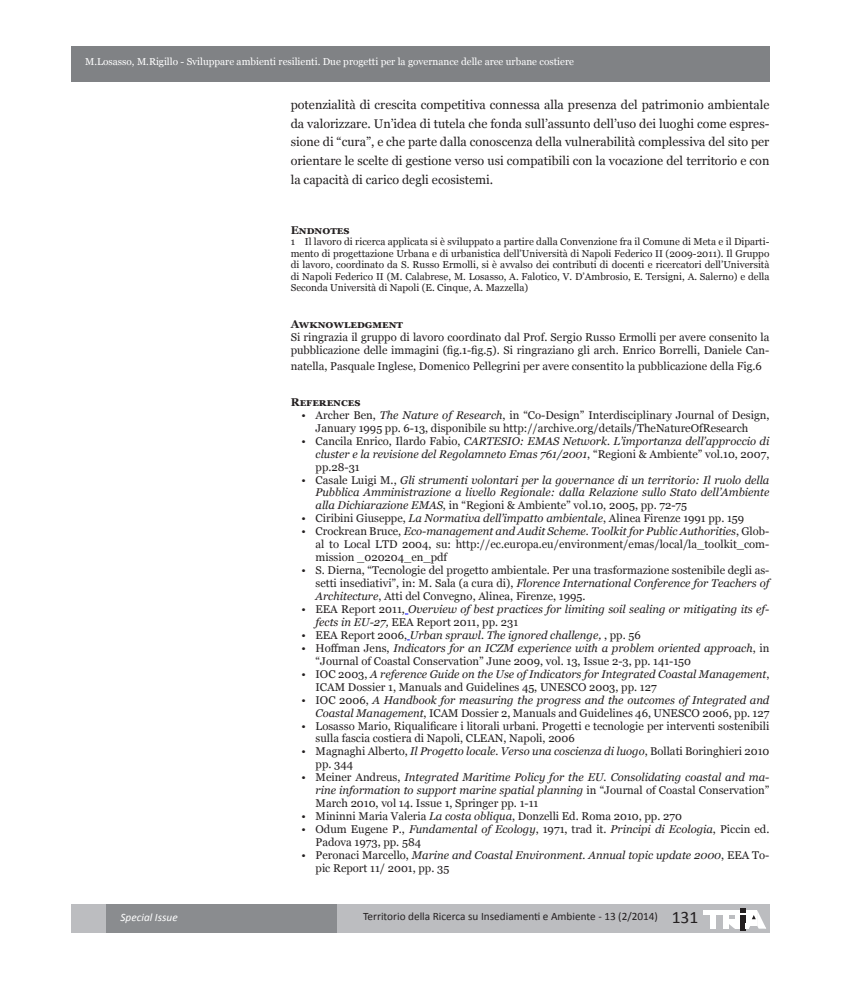
<style>
.page{position:relative;width:851px;height:993px;background:#fff}
.page>*{position:absolute;margin:0;border:0;box-sizing:border-box;transform-origin:0 0}
.t1{font:12.5px/18.8px "Georgia";color:#231f20;text-align:justify}
.t2{font:11.25px/13px "Georgia";color:#231f20}
.t3{font:italic 11.25px/13px "Georgia";color:#231f20;text-align:justify}
.t4{font:11.25px "Calibri";color:#231f20}
.t5{font:700 11.25px "Georgia";color:#231f20}
.t6{font:italic 11.25px "Calibri";color:#fff}
.t7{font:10px/11.5px "Georgia";color:#231f20;text-align:justify}
.t8{font:10px "Georgia";color:#fff}
.s1{font-style:italic}
.s2{font-style:normal}
.s3{font-size:17.5px}
</style>
<div class="page">
<div style="left:71px;top:46px;width:698px;height:35px;background:#808285"></div>
<div style="left:71px;top:904px;width:698px;height:28px;background:#bcbdc0"></div>
<div style="left:107px;top:904px;width:230px;height:28px;background:#8a8c8f"></div>
<div style="left:703px;top:909px;width:37px;height:5px;background:#fff"></div>
<div style="left:709px;top:914px;width:6px;height:14px;background:#fff"></div>
<div style="left:722px;top:914px;width:6px;height:14px;background:#fff"></div>
<div style="left:740px;top:914px;width:5px;height:15px;background:#231f20"></div>
<svg style="left:726px;top:908px;width:40px;height:20px"></svg>
<p class="t8" style="left:85px;top:56px;width:490px">M.Losasso, M.Rigillo - Sviluppare ambienti resilienti. Due progetti per la governance delle aree urbane costiere</p>
<p class="t1" style="left:291px;top:95px;width:480px">potenzialità di crescita competitiva connessa alla presenza del patrimonio ambientale da valorizzare. Un’idea di tutela che fonda sull’assunto dell’uso dei luoghi come espres&shy;sione di “cura”, e che parte dalla conoscenza della vulnerabilità complessiva del sito per orientare le scelte di gestione verso usi compatibili con la vocazione del territorio e con la capacità di carico degli ecosistemi.</p>
<p class="t5" style="left:291px;top:223px;width:60px">Endnotes</p>
<p class="t7" style="left:291px;top:236px;width:480px">1 Il lavoro di ricerca applicata si è sviluppato a partire dalla Convenzione fra il Comune di Meta e il Diparti&shy;mento di progettazione Urbana e di urbanistica dell’Università di Napoli Federico II (2009-2011). Il Gruppo di lavoro, coordinato da S. Russo Ermolli, si è avvalso dei contributi di docenti e ricercatori dell’Università di Napoli Federico II (M. Calabrese, M. Losasso, A. Falotico, V. D’Ambrosio, E. Tersigni, A. Salerno) e della Seconda Università di Napoli (E. Cinque, A. Mazzella)</p>
<p class="t5" style="left:291px;top:316px;width:114px">Awknowledgment</p>
<p class="t2" style="left:291px;top:330px;width:480px">Si ringrazia il gruppo di lavoro coordinato dal Prof. Sergio Russo Ermolli per avere consenito la pubblicazione delle immagini (fig.1-fig.5). Si ringraziano gli arch. Enrico Borrelli, Daniele Can-</p>
<p class="t2" style="left:291px;top:359px;width:472px">natella, Pasquale Inglese, Domenico Pellegrini per avere consentito la pubblicazione della Fig.6</p>
<p class="t5" style="left:291px;top:394px;width:71px">References</p>
<p class="t2" style="left:315px;top:408px;width:455px;text-indent:-14px">• Archer Ben, <span class="s1">The Nature of Research</span>, in “Co-Design” Interdisciplinary Journal of Design,<br>January 1995 pp. 6-13, disponibile su http://archive.org/details/TheNatureOfResearch</p>
<p class="t3" style="left:315px;top:434px;width:455px;text-indent:-14px"><span class="s2">• Cancila Enrico, Ilardo Fabio,</span> CARTESIO: EMAS Network. L’importanza dell’approccio di cluster e la revisione del Regolamneto Emas 761/2001<span class="s2">, “Regioni &amp; Ambiente” vol.10, 2007, pp.28-31</span></p>
<p class="t3" style="left:315px;top:473px;width:455px;text-indent:-14px"><span class="s2">• Casale Luigi M.,</span> Gli strumenti volontari per la governance di un territorio: Il ruolo della Pubblica Amministrazione a livello Regionale: dalla Relazione sullo Stato dell’Ambiente alla Dichiarazione EMAS<span class="s2">, in “Regioni &amp; Ambiente” vol.10, 2005, pp. 72-75</span></p>
<p class="t2" style="left:301px;top:512px;width:444px">• Ciribini Giuseppe, <span class="s1">La Normativa dell’impatto ambientale</span>, Alinea Firenze 1991 pp. 159</p>
<p class="t2" style="left:315px;top:525px;width:455px;text-align:justify;text-indent:-14px">• Crockrean Bruce, <span class="s1">Eco-management and Audit Scheme. Toolkit for Public Authorities</span>, Glob&shy;al to Local LTD 2004, su: http://ec.europa.eu/environment/emas/local/la_toolkit_com&shy;mission _020204_en_pdf</p>
<p class="t2" style="left:315px;top:564px;width:455px;text-align:justify;text-indent:-14px">• S. Dierna, “Tecnologie del progetto ambientale. Per una trasformazione sostenibile degli as&shy;setti insediativi”, in: M. Sala (a cura di), <span class="s1">Florence International Conference for Teachers of Architecture</span>, Atti del Convegno, Alinea, Firenze, 1995.</p>
<p class="t3" style="left:315px;top:602px;width:455px;text-indent:-14px"><span class="s2">• EEA Report 2011,</span> Overview of best practices for limiting soil sealing or mitigating its ef&shy;fects in EU-27, <span class="s2">EEA Report 2011, pp. 231</span></p>
<p class="t3" style="left:301px;top:628px;width:341px"><span class="s2">• EEA Report 2006,</span> Urban sprawl. The ignored challenge, <span class="s2">, pp. 56</span></p>
<p class="t2" style="left:315px;top:641px;width:455px;text-indent:-14px">• Hoffman Jens, <span class="s1">Indicators for an ICZM experience with a problem oriented approach</span>, in “Journal of Coastal Conservation” June 2009, vol. 13, Issue 2-3, pp. 141-150</p>
<p class="t3" style="left:315px;top:667px;width:455px;text-indent:-14px"><span class="s2">• IOC 2003,</span> A reference Guide on the Use of Indicators for Integrated Coastal Management<span class="s2">,<br>ICAM Dossier 1, Manuals and Guidelines 45, UNESCO 2003, pp. 127</span></p>
<p class="t3" style="left:301px;top:693px;width:469px;text-align:right"><span class="s2">• IOC 2006,</span> A Handbook for measuring the progress and the outcomes of Integrated and<br>Coastal Management<span class="s2">, ICAM Dossier 2, Manuals and Guidelines 46, UNESCO 2006, pp. 127</span></p>
<p class="t2" style="left:315px;top:719px;width:455px;text-indent:-14px">• Losasso Mario, Riqualificare i litorali urbani. Progetti e tecnologie per interventi sostenibili sulla fascia costiera di Napoli, CLEAN, Napoli, 2006</p>
<p class="t2" style="left:315px;top:745px;width:455px;text-indent:-14px">• Magnaghi Alberto, <span class="s1">Il Progetto locale. Verso una coscienza di luogo</span>, Bollati Boringhieri 2010 pp. 344</p>
<p class="t3" style="left:315px;top:770px;width:455px;text-indent:-14px"><span class="s2">• Meiner Andreus,</span> Integrated Maritime Policy for the EU. Consolidating coastal and ma&shy;rine information to support marine spatial planning <span class="s2">in “Journal of Coastal Conservation” March 2010, vol 14. Issue 1, Springer pp. 1-11</span></p>
<p class="t2" style="left:301px;top:809px;width:382px">• Mininni Maria Valeria <span class="s1">La costa obliqua</span>, Donzelli Ed. Roma 2010, pp. 270</p>
<p class="t2" style="left:315px;top:822px;width:455px;text-indent:-14px">• Odum Eugene P., <span class="s1">Fundamental of Ecology</span>, 1971, trad it. <span class="s1">Principi di Ecologia</span>, Piccin ed.<br>Padova 1973, pp. 584</p>
<p class="t3" style="left:315px;top:848px;width:455px;text-indent:-14px"><span class="s2">• Peronaci Marcello,</span> Marine and Coastal Environment. Annual topic update 2000<span class="s2">, EEA To&shy;pic Report 11/ 2001, pp. 35</span></p>
<p class="t6" style="left:120px;top:909px;width:59px">Special Issue</p>
<p class="t4" style="left:363px;top:908px;width:337px">Territorio della Ricerca su Insediamenti e Ambiente - 13 (2/2014) <span class="s3">131</span></p>
</div>
